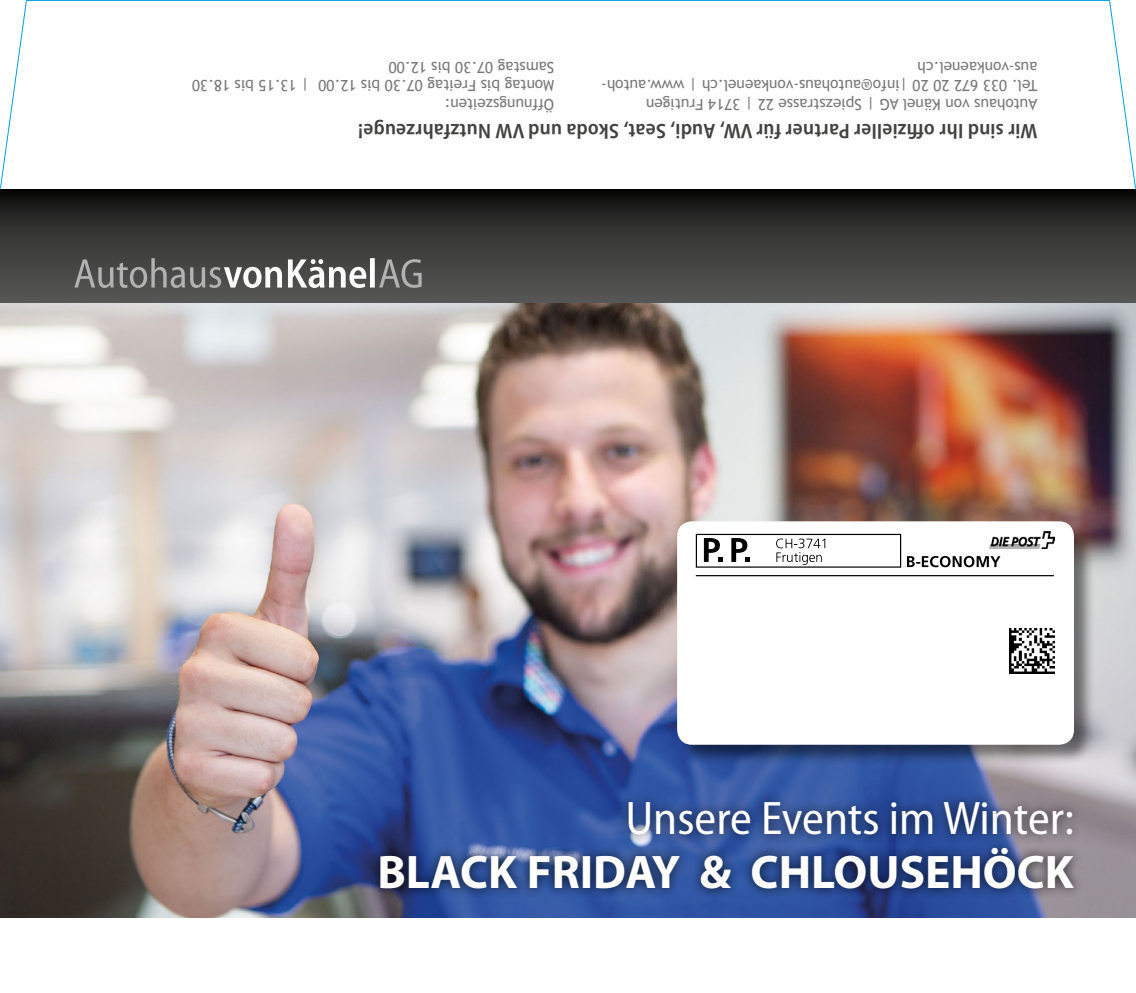
<style>
.page{position:relative;width:1136px;height:993px;background:#fff}
.page>*{position:absolute;margin:0;border:0;box-sizing:border-box;transform-origin:0 0}
.t1{font:700 47.25px "Myriad Pro";color:#fff}
.t2{font:semi-condensed 47.25px "Myriad Pro";color:#fff}
.Ueberschrift{font:600 semi-condensed 21px "Myriad Pro";letter-spacing:.01em;color:#424241}
.Ueberschrift-2{font:15.4px/18.6px "Trebuchet MS";color:#797979}
</style>
<div class="page">
<img style="left:0;top:303px;width:1136px;height:615px">
<div style="left:0;top:189px;width:1136px;height:114px;background:linear-gradient(to bottom,#131212,#5d5c5b)"></div>
<svg style="left:74px;top:258px;width:348px;height:30px;background:#777776"></svg>
<div style="left:369px;top:790px;width:715px;height:109px;background:#000;opacity:.75"></div>
<div style="left:677px;top:521px;width:418px;height:244px;background:#000;opacity:.5"></div>
<div style="left:677px;top:521px;width:397px;height:223px;background:#fff;border-radius:15px"></div>
<svg style="left:696px;top:576px;width:359px;height:98px"></svg>
<svg style="left:695px;top:533px;width:359px;height:43px"></svg>
<img style="left:989px;top:531px;width:66px;height:17px">
<img style="left:1010px;top:628px;width:45px;height:45px">
<svg style="left:0;top:0;width:1136px;height:189px"></svg>
<p class="Ueberschrift-2" style="left:554px;top:76px;width:167px;rotate:-180deg">Samstag 07.30 bis 12.00</p>
<p class="Ueberschrift-2" style="left:554px;top:95px;width:364px;rotate:-180deg">Montag bis Freitag 07.30 bis 12.00 | 13.15 bis 18.30</p>
<p class="Ueberschrift-2" style="left:554px;top:113px;width:111px;rotate:-180deg">Öffnungszeiten:</p>
<p class="Ueberschrift-2" style="left:1037px;top:113px;width:438px;rotate:-180deg">Autohaus von Känel AG | Spiezstrasse 22 | 3714 Frutigen<br>Tel. 033 672 20 20 |info@autohaus-vonkaenel.ch | www.autoh&shy;aus-vonkaenel.ch</p>
<p class="Ueberschrift" style="left:1037px;top:143px;width:681px;rotate:-180deg">Wir sind Ihr offizieller Partner für VW, Audi, Seat, Skoda und VW Nutzfahrzeuge!</p>
<p class="t2" style="left:625px;top:791px;width:450px">Unsere Events im Winter:</p>
<p class="t1" style="left:377px;top:845px;width:698px">BLACK FRIDAY &amp; CHLOUSEHÖCK</p>
</div>
